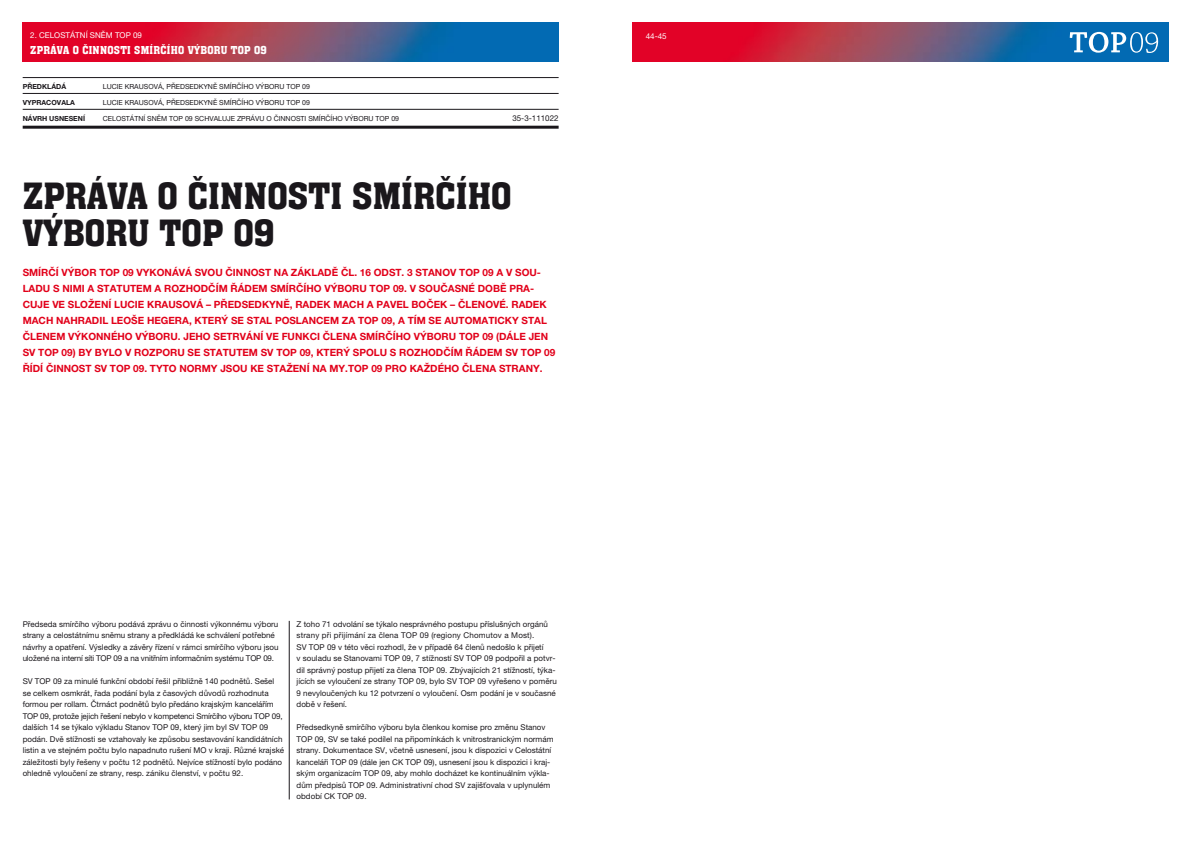
<style>
.page{position:relative;width:1191px;height:842px;background:#fff}
.page>*{position:absolute;margin:0;border:0;box-sizing:border-box;transform-origin:0 0}
.t1{font:500 39.6px "Aachen DCE";color:#1a171b}
.t2{font:500 12px "Aachen DCE";letter-spacing:.02em;color:#fff}
.t3{font:700 10px/16px "Helvetica Neue LT Pro";color:#e2001a}
.t4{font:8px/11.5px "Helvetica Neue LT Pro";color:#1a171b}
.t5{font:8px "Helvetica Neue LT Pro";letter-spacing:-.02em;color:#1a171b}
.t6{font:8px "Helvetica Neue LT Pro";color:#fff}
.t7{font:7px "Helvetica Neue LT Pro";color:#1a171b}
.t8{font:700 7px "Helvetica Neue LT Pro";color:#1a171b}
</style>
<div class="page">
<img style="left:632px;top:23px;width:536px;height:39px">
<svg style="left:1069px;top:32px;width:89px;height:21px"></svg>
<img style="left:23px;top:23px;width:535px;height:39px">
<hr style="left:23px;top:77px;width:535px;height:1px;background:#1a171b">
<hr style="left:23px;top:93px;width:535px;height:1px;background:#1a171b">
<hr style="left:23px;top:109px;width:535px;height:1px;background:#1a171b">
<hr style="left:23px;top:126px;width:535px;height:3px;background:#1a171b">
<hr style="left:289px;top:621px;width:1px;height:178px;background:#1a171b">
<p class="t6" style="left:30px;top:30px;width:91px">2. celostátní sněm TOP</p>
<p class="t6" style="left:133px;top:30px;width:10px">09</p>
<p class="t6" style="left:646px;top:31px;width:22px">44-45</p>
<h2 class="t2" style="left:30px;top:43px;width:14px">ZPRÁVA</h2>
<h2 class="t2" style="left:73px;top:43px;width:69px">O ČINNOSTI SMÍR</h2>
<h2 class="t2" style="left:160px;top:43px;width:108px">ČÍHO VÝBORU TOP 09</h2>
<p class="t7" style="left:103px;top:82px;width:190px">Lucie Krausová, předsedkyně Smírčího výboru TOP</p>
<p class="t7" style="left:302px;top:82px;width:9px">09</p>
<p class="t7" style="left:103px;top:98px;width:190px">Lucie Krausová, předsedkyně Smírčího výboru TOP</p>
<p class="t7" style="left:302px;top:98px;width:9px">09</p>
<p class="t7" style="left:103px;top:114px;width:72px">Celostátní sněm TOP</p>
<p class="t7" style="left:185px;top:114px;width:196px">09 schvaluje Zprávu o činnosti Smírčího výboru TOP</p>
<p class="t7" style="left:391px;top:114px;width:9px">09</p>
<p class="t8" style="left:23px;top:82px;width:45px">PŘEDKLÁDÁ</p>
<p class="t8" style="left:23px;top:98px;width:54px">VYPRACOVALA</p>
<p class="t8" style="left:23px;top:114px;width:64px">NÁVRH USNESENÍ</p>
<p class="t4" style="left:512px;top:113px;width:48px">35-3-111022</p>
<h1 class="t1" style="left:23px;top:174px;width:43px">ZPRÁVA</h1>
<h1 class="t1" style="left:157px;top:174px;width:216px">O ČINNOSTI SMÍR</h1>
<h1 class="t1" style="left:435px;top:174px;width:78px">ČÍHO</h1>
<h1 class="t1" style="left:23px;top:210px;width:253px">VÝBORU TOP 09</h1>
<p class="t3" style="left:23px;top:264px;width:527px">SMÍRČÍ VÝBOR TO P 09 VYKONÁVÁ SVOU ČINNOST NA ZÁKLADĚ ČL. 16 ODST. 3 STANOV TO P 09 A V SOU-LADU S NIMI A STATUTEM A ROZHODČÍM ŘÁDEM SMÍRČÍHO VÝBORU TOP 09. V SOUČASNÉ DOBĚ PRA-CUJE VE SLOŽENÍ LUCIE KRAUSOVÁ – PŘEDSEDKYNĚ, RADEK MACH A PAVEL BOČEK – ČLENOVÉ. RADEK MACH NAHRADIL LEOŠE HEGERA, KTERÝ SE STAL POSLANCEM ZA TO P 09, A TÍM SE AUTOMATICKY STAL ČLENEM VÝKONNÉHO VÝBORU. JEHO SETRVÁNÍ VE FUNKCI ČLENA SMÍRČÍHO VÝBORU TOP 09 (DÁLE JEN SVTO</p>
<p class="t3" style="left:23px;top:344px;width:534px;text-indent:29px">P 09) BY BYLO V ROZPORU SE STATUTEM SV TOP 09, KTERÝ SPOLU S ROZHODČÍM ŘÁDEM SV TOP 09<br>ŘÍDÍ ČINNOST SV TOP 09. TYTO NORMY JSOU KE STAŽENÍ NA MY.TOP 09 PRO KAŽDÉHO ČLENA STRANY.</p>
<p class="t4" style="left:23px;top:618px;width:257px">Předseda smírčího výboru podává zprávu o činnosti výkonnému výboru strany a celostátnímu sněmu strany a předkládá ke schválení potřebné návrhy a opatření. Výsledky a závěry řízení v rámci smírčího výboru jsou uložené na interní síti TOP</p>
<p class="t4" style="left:114px;top:652px;width:139px">09 a na vnitřním informačním systému TOP</p>
<p class="t4" style="left:263px;top:652px;width:12px">09.</p>
<p class="t4" style="left:23px;top:675px;width:253px;text-indent:30px">09 za minulé funkční období řešil přibližně 140 podnětů. Sešel se celkem osmkrát, řada podání byla z časových důvodů rozhodnuta formou per rollam. Čtrnáct podnětů bylo předáno krajským kancelářím TOP</p>
<p class="t4" style="left:23px;top:675px;width:19px">SV TOP</p>
<p class="t5" style="left:40px;top:711px;width:219px">09, protože jejich řešení nebylo v kompetenci Smírčího výboru TOP</p>
<p class="t4" style="left:272px;top:710px;width:12px">09,</p>
<p class="t4" style="left:23px;top:721px;width:136px">dalších 14 se týkalo výkladu Stanov TOP</p>
<p class="t4" style="left:170px;top:721px;width:78px">09, který jim byl SV TOP</p>
<p class="t4" style="left:23px;top:721px;width:263px;text-indent:237px">09 podán. Dvě stížnosti se vztahovaly ke způsobu sestavování kandidátních listin a ve stejném počtu bylo napadnuto rušení MO v kraji. Různé krajské záležitosti byly řešeny v počtu 12 podnětů. Nejvíce stížností bylo podáno ohledně vyloučení ze strany, resp. zániku členství, v počtu 92.</p>
<p class="t4" style="left:297px;top:618px;width:253px">Z toho 71 odvolání se týkalo nesprávného postupu příslušných orgánů strany při přijímání za člena TOP</p>
<p class="t4" style="left:420px;top:629px;width:116px">09 (regiony Chomutov a M ost).</p>
<p class="t4" style="left:297px;top:641px;width:249px;text-indent:30px">09 v této věci rozhodl, že v případě 64 členů nedošlo k přijetí v souladu se Stanovami TOP</p>
<p class="t4" style="left:297px;top:641px;width:19px">SV TOP</p>
<p class="t4" style="left:402px;top:652px;width:71px">09, 7 stížností SV TOP</p>
<p class="t4" style="left:484px;top:652px;width:73px">09 podpořil a potvr-</p>
<p class="t4" style="left:297px;top:664px;width:128px">dil správný postup přijetí za člena TOP</p>
<p class="t5" style="left:436px;top:665px;width:120px">09. Zbývajících 21 stížností, týka-</p>
<p class="t4" style="left:297px;top:675px;width:108px">jících se vyloučení ze strany TOP</p>
<p class="t4" style="left:416px;top:675px;width:50px">09, bylo SV TOP</p>
<p class="t4" style="left:297px;top:675px;width:262px;text-indent:181px">09 vyřešeno v poměru<br>9 nevyloučených ku 12 potvrzení o vyloučení. Osm podání je v současné době v řešení.</p>
<p class="t4" style="left:297px;top:721px;width:250px">Předsedkyně smírčího výboru byla členkou komise pro změnu Stanov<br>TOP</p>
<p class="t4" style="left:297px;top:733px;width:258px;text-indent:18px">09, SV se také podílel na připomínkách k vnitrostranickým normám strany. Dokumentace SV, včetně usnesení, jsou k dispozici v Celostátní kanceláři TOP</p>
<p class="t4" style="left:349px;top:756px;width:63px">09 (dále jen CK TOP</p>
<p class="t4" style="left:424px;top:756px;width:128px">09), usnesení jsou k dispozici i kraj-</p>
<p class="t4" style="left:297px;top:767px;width:74px">ským organizacím TOP</p>
<p class="t4" style="left:381px;top:767px;width:170px">09, aby mohlo docházet ke kontinuálním výkla-</p>
<p class="t4" style="left:297px;top:779px;width:59px">dům předpisů TOP</p>
<p class="t4" style="left:367px;top:779px;width:185px">09. Administrativní chod SV zajišťovala v uplynulém</p>
<p class="t4" style="left:297px;top:790px;width:47px">období CK TOP</p>
<p class="t4" style="left:355px;top:790px;width:13px">09.</p>
</div>
